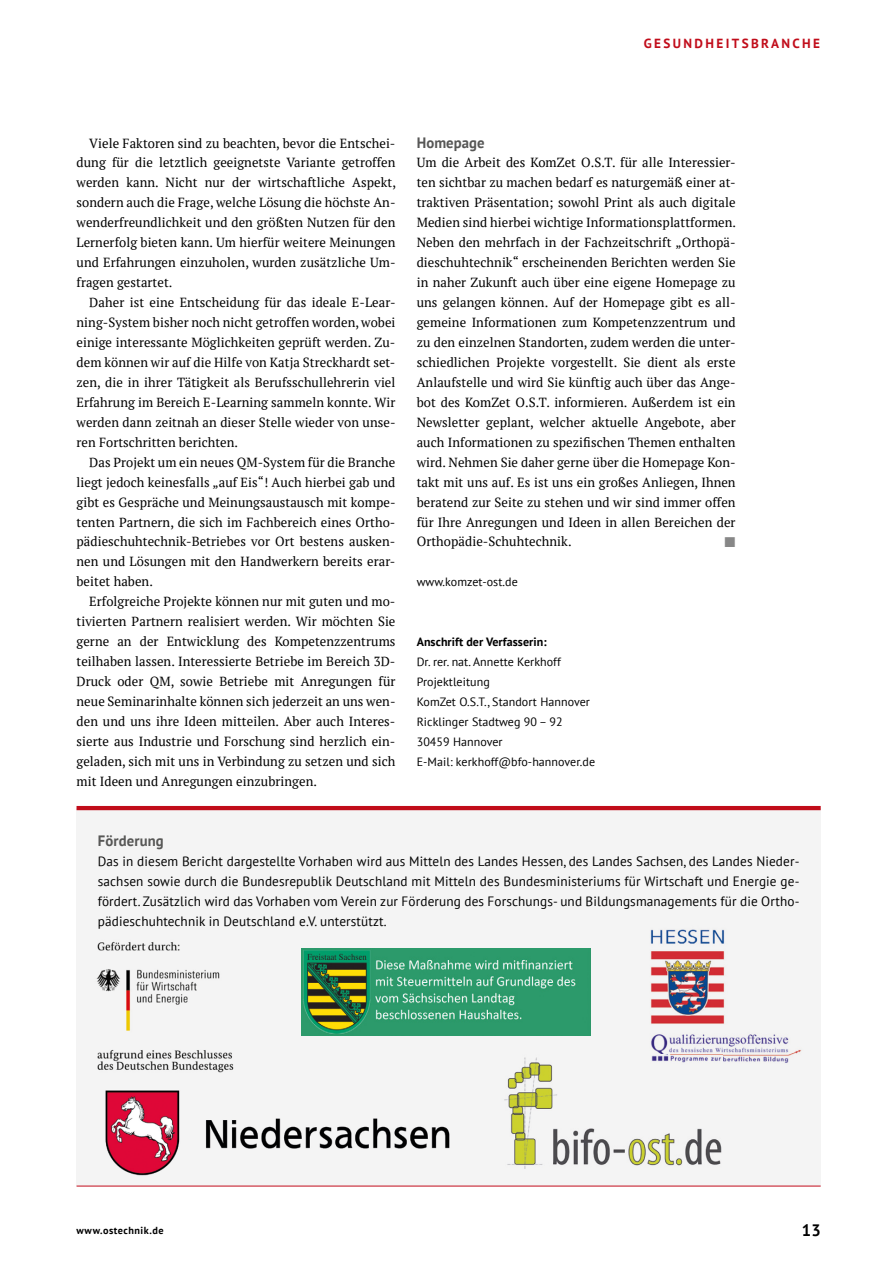
<style>
.page{position:relative;width:893px;height:1263px;background:#fff}
.page>*{position:absolute;margin:0;border:0;box-sizing:border-box;transform-origin:0 0}
.t1{font:700 16.5px "PT Sans";color:#000}
.t2{font:700 15px "PT Sans";letter-spacing:.01em;color:#575756}
.t3{font:13.5px/20px "PT Sans";letter-spacing:.01em;color:#000;text-align:justify}
.t4{font:13.2px/20px "PT Serif";letter-spacing:.005em;color:#000;text-align:justify}
.t5{font:700 13.2px "PT Sans";letter-spacing:.18em;color:#c10c1a}
.t6{font:12px/20px "PT Sans";letter-spacing:.005em;color:#000}
.t7{font:700 12px "PT Sans";letter-spacing:.005em;color:#000}
.t8{font:700 10.2px "PT Sans";letter-spacing:.05em;color:#000}
</style>
<div class="page">
<div style="left:77px;top:808px;width:744px;height:378px;background:#f4f4f4"></div>
<hr style="left:77px;top:806px;width:744px;height:4px;background:#c10c1a">
<hr style="left:77px;top:1186px;width:744px;height:1px;background:#c10c1a">
<img style="left:302px;top:949px;width:289px;height:86px">
<img style="left:105px;top:1090px;width:345px;height:86px">
<img style="left:96px;top:941px;width:138px;height:132px">
<img style="left:504px;top:1057px;width:218px;height:112px">
<img style="left:650px;top:929px;width:152px;height:134px">
<img style="left:642px;top:1054px;width:81px;height:11px">
<p class="t5" style="left:644px;top:35px;width:178px">GESUNDHEITSBRANCHE</p>
<p class="t4" style="left:77px;top:133px;width:321px;text-indent:13px">Viele Faktoren sind zu beachten, bevor die Entschei&shy;dung für die letztlich geeignetste Variante getroffen werden kann. Nicht nur der wirtschaftliche Aspekt, sondern auch die Frage, welche Lösung die höchste An&shy;wenderfreundlichkeit und den größten Nutzen für den Lernerfolg bieten kann. Um hierfür weitere Meinungen und Erfahrungen einzuholen, wurden zusätzliche Um&shy;fragen gestartet.</p>
<p class="t4" style="left:77px;top:292px;width:320px;text-indent:13px">Daher ist eine Entscheidung für das ideale E-Lear&shy;ning-System bisher noch nicht getroffen worden, wobei einige interessante Möglichkeiten geprüft werden. Zu&shy;dem können wir auf die Hilfe von Katja Streckhardt set&shy;zen, die in ihrer Tätigkeit als Berufsschullehrerin viel Erfahrung im Bereich E-Learning sammeln konnte. Wir werden dann zeitnah an dieser Stelle wieder von unse&shy;ren Fortschritten berichten.</p>
<p class="t4" style="left:77px;top:452px;width:320px;text-indent:13px">Das Projekt um ein neues QM-System für die Branche liegt jedoch keinesfalls „auf Eis“! Auch hierbei gab und gibt es Gespräche und Meinungsaustausch mit kompe&shy;tenten Partnern, die sich im Fachbereich eines Ortho&shy;pädieschuhtechnik-Betriebes vor Ort bestens ausken&shy;nen und Lösungen mit den Handwerkern bereits erar&shy;beitet haben.</p>
<p class="t4" style="left:77px;top:591px;width:320px;text-indent:13px">Erfolgreiche Projekte können nur mit guten und mo&shy;tivierten Partnern realisiert werden. Wir möchten Sie gerne an der Entwicklung des Kompetenzzentrums teilhaben lassen. Interessierte Betriebe im Bereich 3D-Druck oder QM, sowie Betriebe mit Anregungen für neue Seminarinhalte können sich jederzeit an uns wen&shy;den und uns ihre Ideen mitteilen. Aber auch Interes&shy;sierte aus Industrie und Forschung sind herzlich ein&shy;geladen, sich mit uns in Verbindung zu setzen und sich mit Ideen und Anregungen einzubringen.</p>
<p class="t2" style="left:417px;top:132px;width:69px">Homepage</p>
<p class="t4" style="left:417px;top:153px;width:321px">Um die Arbeit des KomZet O.S.T. für alle Interessier&shy;ten sichtbar zu machen bedarf es naturgemäß einer at&shy;traktiven Präsentation; sowohl Print als auch digitale Medien sind hierbei wichtige Informationsplattformen.<br>Neben den mehrfach in der Fachzeitschrift „Orthopä&shy;dieschuhtechnik“ erscheinenden Berichten werden Sie in naher Zukunft auch über eine eigene Homepage zu uns gelangen können. Auf der Homepage gibt es all&shy;gemeine Informationen zum Kompetenzzentrum und zu den einzelnen Standorten, zudem werden die unter&shy;schiedlichen Projekte vorgestellt. Sie dient als erste Anlaufstelle und wird Sie künftig auch über das Ange&shy;bot des KomZet O.S.T. informieren. Außerdem ist ein Newsletter geplant, welcher aktuelle Angebote, aber auch Informationen zu spezifischen Themen enthalten wird. Nehmen Sie daher gerne über die Homepage Kon&shy;takt mit uns auf. Es ist uns ein großes Anliegen, Ihnen beratend zur Seite zu stehen und wir sind immer offen für Ihre Anregungen und Ideen in allen Bereichen der Orthopädie-Schuhtechnik.</p>
<p class="t6" style="left:417px;top:572px;width:103px">www.komzet-ost.de</p>
<p class="t7" style="left:417px;top:634px;width:131px">Anschrift der Verfasserin:</p>
<p class="t6" style="left:417px;top:652px;width:180px">Dr. rer. nat. Annette Kerkhoff<br>Projektleitung<br>KomZet O.S.T., Standort Hannover<br>Ricklinger Stadtweg 90 – 92<br>30459 Hannover<br>E-Mail: kerkhoff@bfo-hannover.de</p>
<p class="t2" style="left:98px;top:831px;width:68px">Förderung</p>
<p class="t3" style="left:98px;top:851px;width:703px">Das in diesem Bericht dargestellte Vorhaben wird aus Mitteln des Landes Hessen, des Landes Sachsen, des Landes Nieder&shy;sachsen sowie durch die Bundesrepublik Deutschland mit Mitteln des Bundesministeriums für Wirtschaft und Energie ge&shy;fördert. Zusätzlich wird das Vorhaben vom Verein zur Förderung des Forschungs- und Bildungsmanagements für die Ortho&shy;pädieschuhtechnik in Deutschland e.V. unterstützt.</p>
<p class="t8" style="left:77px;top:1224px;width:89px">www.ostechnik.de</p>
<p class="t1" style="left:802px;top:1219px;width:20px">13</p>
</div>
